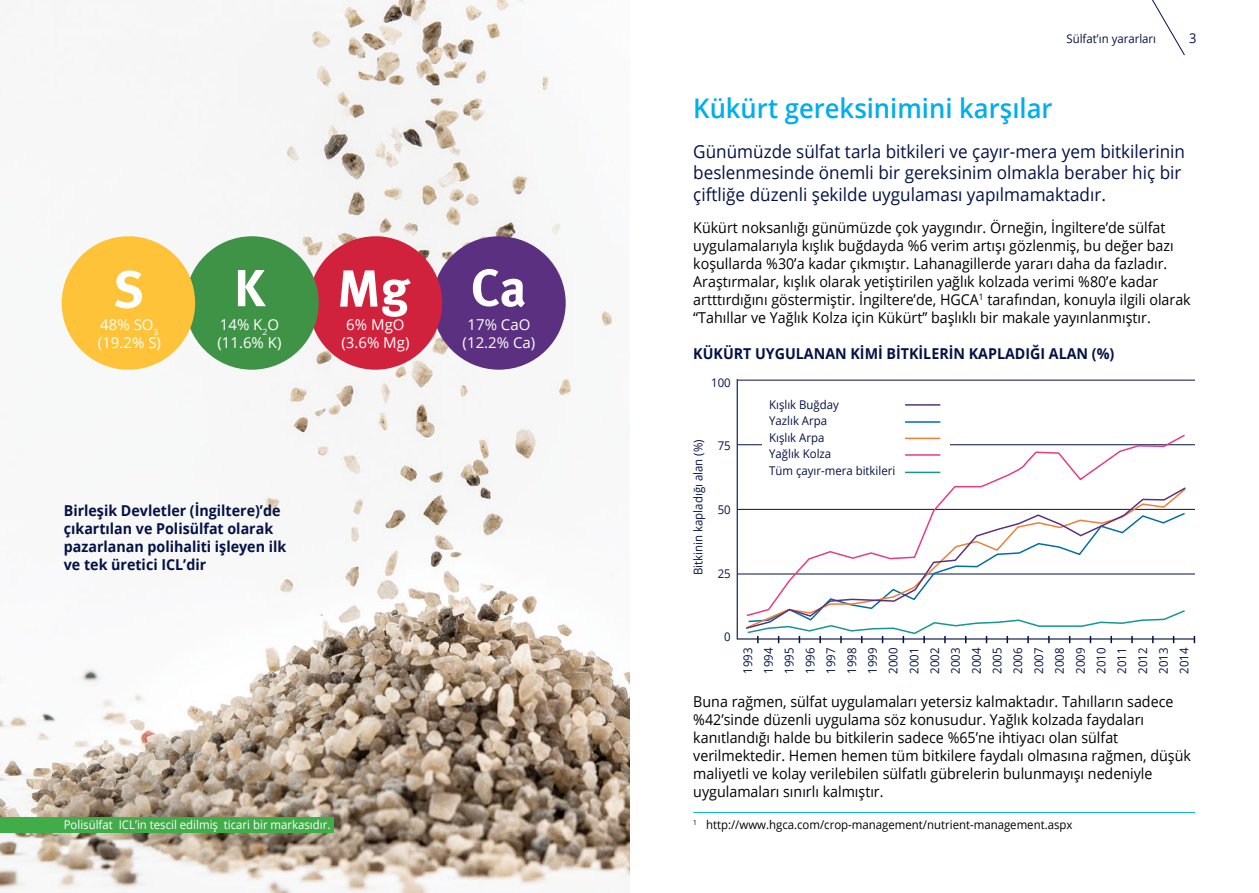
<style>
.page{position:relative;width:1259px;height:893px;background:#fff}
.page>*{position:absolute;margin:0;border:0;box-sizing:border-box;transform-origin:0 0}
.t1{font:600 27px "Open Sans";color:#00aeef;scale:.95 1}
.t2{font:18px/21.6px "Open Sans";color:#041146;scale:.95 1}
.t3{font:15px/18px "Open Sans";color:#000;scale:.95 1}
.t4{font:700 15px/18px "Open Sans";color:#041146;scale:.95 1}
.t5{font:15px/18px "Open Sans";color:#fff}
.t6{font:13.5px "Open Sans";color:#041146;scale:.95 1}
.t7{font:12px/20.9px "Open Sans";color:#041146;text-align:justify;scale:.95 1}
.t8{font:12px "Open Sans";color:#000;scale:.95 1}
.t9{font:12px "Open Sans";color:#fff;scale:.95 1}
</style>
<div class="page">
<svg style="left:1152px;top:0;width:33px;height:56px"></svg>
<hr style="left:693px;top:812px;width:502px;height:1px;background:#00aeef">
<hr style="left:736px;top:379px;width:2px;height:260px;background:#041146">
<hr style="left:737px;top:638px;width:458px;height:1px;background:#041146">
<hr style="left:737px;top:574px;width:458px;height:1px;background:#041146">
<hr style="left:737px;top:509px;width:458px;height:1px;background:#041146">
<hr style="left:737px;top:444px;width:458px;height:1px;background:#041146">
<hr style="left:737px;top:380px;width:458px;height:1px;background:#041146">
<svg style="left:1193px;top:636px;width:2px;height:7px"></svg>
<hr style="left:905px;top:404px;width:35px;height:2px;background:#5b3080">
<hr style="left:905px;top:421px;width:35px;height:2px;background:#006ea3">
<svg style="left:745px;top:434px;width:441px;height:52px"></svg>
<svg style="left:746px;top:630px;width:440px;height:13px"></svg>
<svg style="left:744px;top:486px;width:443px;height:144px"></svg>
<img style="left:0;top:0;width:629px;height:893px">
<div style="left:0;top:817px;width:333px;height:15px;background:#41ad49"></div>
<div style="left:432px;top:236px;width:134px;height:134px;background:#5b3080;border-radius:50%"></div>
<svg style="left:473px;top:269px;width:52px;height:38px"></svg>
<div style="left:309px;top:236px;width:133px;height:134px;background:#d1223d;border-radius:50%"></div>
<svg style="left:340px;top:270px;width:71px;height:47px"></svg>
<div style="left:185px;top:236px;width:134px;height:134px;background:#3f9347;border-radius:50%"></div>
<svg style="left:238px;top:270px;width:28px;height:36px"></svg>
<div style="left:62px;top:236px;width:133px;height:134px;background:#fec338;border-radius:50%"></div>
<svg style="left:115px;top:270px;width:27px;height:38px"></svg>
<p class="t5" style="left:98px;top:315px;width:65px">48% SO<sub>3 </sub>(19.2% S)</p>
<p class="t5" style="left:217px;top:315px;width:66px">14% K<sub>2</sub>O (11.6% K)</p>
<p class="t5" style="left:341px;top:315px;width:70px;text-align:center">6% MgO (3.6% Mg)</p>
<p class="t5" style="left:462px;top:315px;width:74px;text-align:center">17% CaO (12.2% Ca)</p>
<p class="t4" style="left:64px;top:501px;width:236px">Birleşik Devletler (İngiltere)’de çıkartılan ve Polisülfat olarak pazarlanan polihaliti işleyen ilk ve tek üretici ICL’dir</p>
<p class="t9" style="left:64px;top:817px;width:282px">Polisülfat ICL’in tescil edilmiş ticari bir markasıdır.</p>
<p class="t7" style="left:1066px;top:28px;width:96px">Sülfat’ın yararları</p>
<p class="t6" style="left:1189px;top:28px;width:9px">3</p>
<h1 class="t1" style="left:693px;top:90px;width:380px">Kükürt gereksinimini karşılar</h1>
<p class="t2" style="left:693px;top:140px;width:519px">Günümüzde sülfat tarla bitkileri ve çayır-mera yem bitkilerinin beslenmesinde önemli bir gereksinim olmakla beraber hiç bir çiftliğe düzenli şekilde uygulaması yapılmamaktadır.</p>
<p class="t3" style="left:693px;top:218px;width:525px">Kükürt noksanlığı günümüzde çok yaygındır. Örneğin, İngiltere’de sülfat uygulamalarıyla kışlık buğdayda %6 verim artışı gözlenmiş, bu değer bazı koşullarda %30’a kadar çıkmıştır. Lahanagillerde yararı daha da fazladır.<br>Araştırmalar, kışlık olarak yetiştirilen yağlık kolzada verimi %80’e kadar artttırdığını göstermiştir. İngiltere’de, HGCA<sup>1</sup> tarafından, konuyla ilgili olarak “Tahıllar ve Yağlık Kolza için Kükürt” başlıklı bir makale yayınlanmıştır.</p>
<p class="t4" style="left:693px;top:344px;width:445px">KÜKÜRT UYGULANAN KİMİ BİTKİLERİN KAPLADIĞI ALAN (%)</p>
<p class="t7" style="left:711px;top:371px;width:22px">100</p>
<p class="t7" style="left:687px;top:575px;width:144px;rotate:-90deg">Bitkinin kapladığı alan (%)</p>
<p class="t7" style="left:717px;top:435px;width:15px">75</p>
<p class="t7" style="left:717px;top:499px;width:15px">50</p>
<p class="t7" style="left:717px;top:562px;width:15px">25</p>
<p class="t7" style="left:769px;top:396px;width:134px;line-height:16.5px;text-align:left">Kışlık Buğday<br>Yazlık Arpa<br>Kışlık Arpa<br>Yağlık Kolza<br>Tüm çayır-mera bitkileri</p>
<p class="t7" style="left:724px;top:626px;width:8px">0</p>
<p class="t7" style="left:737px;top:674px;width:29px;rotate:-90deg">1993<br>1994<br>1995<br>1996<br>1997<br>1998<br>1999<br>2000<br>2001<br>2002<br>2003<br>2004<br>2005<br>2006<br>2007</p>
<p class="t7" style="left:1069px;top:674px;width:29px;rotate:-90deg">2009</p>
<p class="t7" style="left:1111px;top:674px;width:29px;rotate:-90deg">2011</p>
<p class="t7" style="left:1152px;top:674px;width:29px;rotate:-90deg">2013</p>
<p class="t7" style="left:1048px;top:674px;width:29px;rotate:-90deg">2008</p>
<p class="t7" style="left:1090px;top:674px;width:29px;rotate:-90deg">2010</p>
<p class="t7" style="left:1132px;top:674px;width:29px;rotate:-90deg">2012</p>
<p class="t7" style="left:1173px;top:674px;width:29px;rotate:-90deg">2014</p>
<p class="t3" style="left:693px;top:692px;width:525px">Buna rağmen, sülfat uygulamaları yetersiz kalmaktadır. Tahılların sadece %42’sinde düzenli uygulama söz konusudur. Yağlık kolzada faydaları kanıtlandığı halde bu bitkilerin sadece %65’ne ihtiyacı olan sülfat verilmektedir. Hemen hemen tüm bitkilere faydalı olmasına rağmen, düşük maliyetli ve kolay verilebilen sülfatlı gübrelerin bulunmayışı nedeniyle uygulamaları sınırlı kalmıştır.</p>
<p class="t8" style="left:693px;top:817px;width:401px"><sup>1</sup> http://www.hgca.com/crop-management/nutrient-management.aspx</p>
</div>
